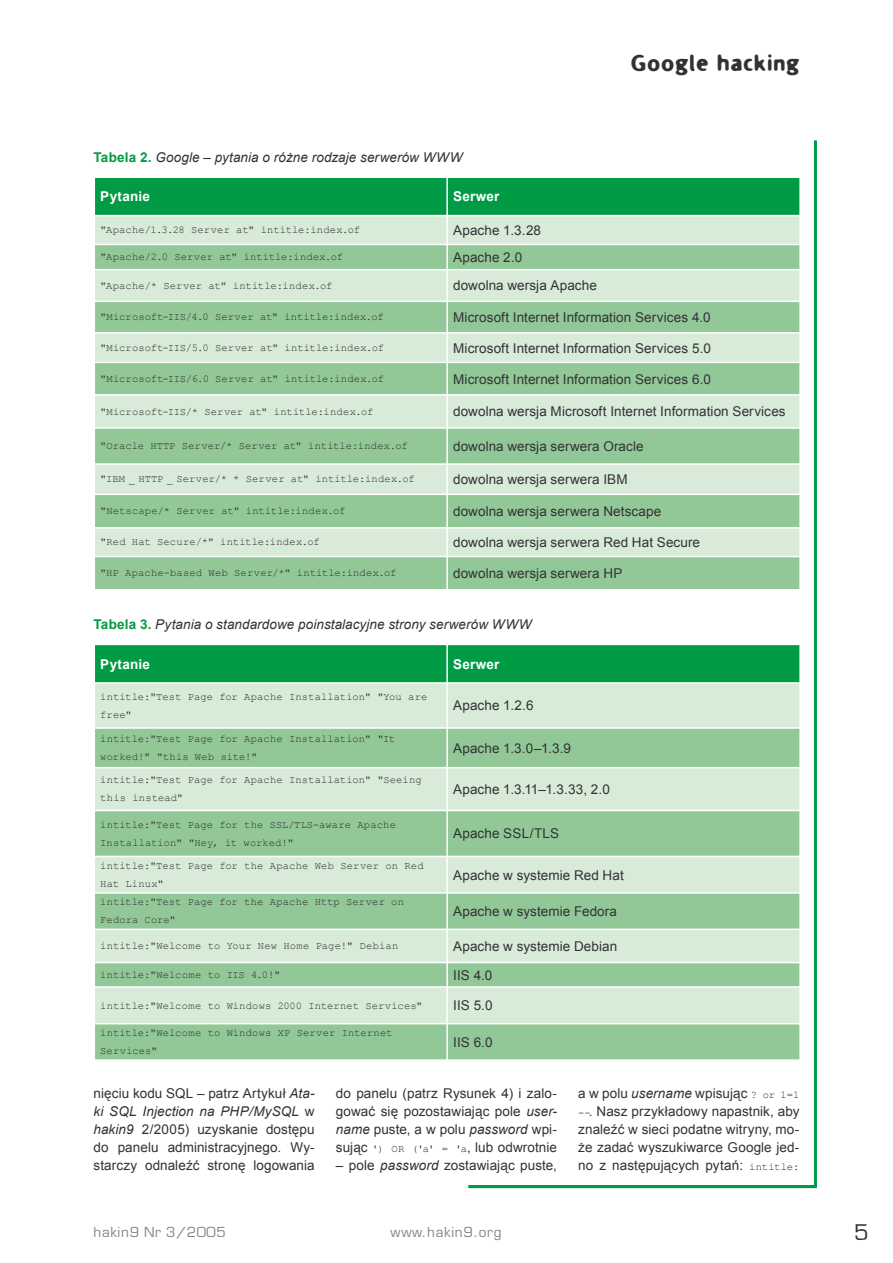
<style>
.page{position:relative;width:893px;height:1263px;background:#fff}
.page>*{position:absolute;margin:0;border:0;box-sizing:border-box;transform-origin:0 0}
.t1{font:21px "EFN Wet Letters";letter-spacing:.05em;color:#323235;scale:1.1 1}
.t2{font:21px "Euromode";color:#323235}
.TABLE_BODY{font:13.5px "Arial";letter-spacing:.005em;color:#323235}
.BODY_TEXT{font:13.5px/18px "Arial";letter-spacing:.005em;color:#323235;text-align:justify}
.PODPIS{font:italic 13.5px "Arial";letter-spacing:.005em;color:#323235}
.t3{font:13.5px "Euromode";letter-spacing:.05em;color:#858488}
.TABLE_HEAD{font:700 13.5px "Arial";letter-spacing:.015em;color:#fff}
.TABLE_BODY-2{font:10.5px/18px "Courier New";letter-spacing:.01em;color:#323235}
.s1{font-weight:700;font-style:normal;color:#009b44}
.s2{font-style:italic}
.s3{font-family:"Courier New";font-size:10.5px}
</style>
<div class="page">
<hr style="left:468px;top:1185px;width:349px;height:3px;background:#009b44">
<hr style="left:814px;top:140px;width:3px;height:1046px;background:#009b44">
<svg style="left:95px;top:270px;width:704px;height:319px;background:#b3d8b6"></svg>
<svg style="left:95px;top:178px;width:705px;height:91px;background:#6fc28c"></svg>
<hr style="left:446px;top:270px;width:2px;height:31px;background:#fff">
<hr style="left:94px;top:301px;width:354px;height:1px;background:#fff">
<hr style="left:448px;top:301px;width:353px;height:1px;background:#fff">
<hr style="left:446px;top:302px;width:2px;height:30px;background:#fff">
<hr style="left:94px;top:332px;width:354px;height:2px;background:#fff">
<hr style="left:448px;top:332px;width:353px;height:2px;background:#fff">
<hr style="left:446px;top:334px;width:2px;height:28px;background:#fff">
<hr style="left:94px;top:362px;width:354px;height:1px;background:#fff">
<hr style="left:448px;top:362px;width:353px;height:1px;background:#fff">
<hr style="left:446px;top:363px;width:2px;height:31px;background:#fff">
<hr style="left:94px;top:394px;width:354px;height:2px;background:#fff">
<hr style="left:448px;top:394px;width:353px;height:2px;background:#fff">
<hr style="left:446px;top:396px;width:2px;height:31px;background:#fff">
<hr style="left:94px;top:427px;width:354px;height:2px;background:#fff">
<hr style="left:448px;top:427px;width:353px;height:2px;background:#fff">
<hr style="left:446px;top:429px;width:2px;height:34px;background:#fff">
<hr style="left:94px;top:463px;width:354px;height:2px;background:#fff">
<hr style="left:448px;top:463px;width:353px;height:2px;background:#fff">
<hr style="left:446px;top:465px;width:2px;height:29px;background:#fff">
<hr style="left:94px;top:494px;width:354px;height:1px;background:#fff">
<hr style="left:448px;top:494px;width:353px;height:1px;background:#fff">
<hr style="left:446px;top:495px;width:2px;height:32px;background:#fff">
<hr style="left:94px;top:527px;width:354px;height:2px;background:#fff">
<hr style="left:448px;top:527px;width:353px;height:2px;background:#fff">
<hr style="left:446px;top:529px;width:2px;height:27px;background:#fff">
<hr style="left:94px;top:556px;width:354px;height:1px;background:#fff">
<hr style="left:448px;top:556px;width:353px;height:1px;background:#fff">
<hr style="left:446px;top:557px;width:2px;height:34px;background:#fff">
<div style="left:95px;top:684px;width:704px;height:43px;background:#d7ebd8"></div>
<svg style="left:95px;top:729px;width:704px;height:330px;background:#b1d8b4"></svg>
<svg style="left:95px;top:645px;width:705px;height:39px;background:#0ca04d"></svg>
<hr style="left:446px;top:684px;width:2px;height:43px;background:#fff">
<hr style="left:446px;top:729px;width:2px;height:38px;background:#fff">
<hr style="left:94px;top:767px;width:354px;height:1px;background:#fff">
<hr style="left:448px;top:767px;width:353px;height:1px;background:#fff">
<hr style="left:446px;top:768px;width:2px;height:42px;background:#fff">
<hr style="left:94px;top:810px;width:354px;height:1px;background:#fff">
<hr style="left:448px;top:810px;width:353px;height:1px;background:#fff">
<hr style="left:446px;top:811px;width:2px;height:45px;background:#fff">
<hr style="left:94px;top:856px;width:354px;height:1px;background:#fff">
<hr style="left:448px;top:856px;width:353px;height:1px;background:#fff">
<hr style="left:446px;top:857px;width:2px;height:35px;background:#fff">
<hr style="left:94px;top:892px;width:354px;height:2px;background:#fff">
<hr style="left:448px;top:892px;width:353px;height:2px;background:#fff">
<hr style="left:446px;top:894px;width:2px;height:34px;background:#fff">
<hr style="left:94px;top:928px;width:354px;height:2px;background:#fff">
<hr style="left:448px;top:928px;width:353px;height:2px;background:#fff">
<hr style="left:446px;top:930px;width:2px;height:32px;background:#fff">
<hr style="left:94px;top:962px;width:354px;height:1px;background:#fff">
<hr style="left:448px;top:962px;width:353px;height:1px;background:#fff">
<hr style="left:446px;top:963px;width:2px;height:23px;background:#fff">
<hr style="left:94px;top:986px;width:354px;height:2px;background:#fff">
<hr style="left:448px;top:986px;width:353px;height:2px;background:#fff">
<hr style="left:446px;top:988px;width:2px;height:35px;background:#fff">
<hr style="left:94px;top:1023px;width:354px;height:1px;background:#fff">
<hr style="left:448px;top:1023px;width:353px;height:1px;background:#fff">
<hr style="left:446px;top:1024px;width:2px;height:37px;background:#fff">
<h1 class="t1" style="left:631px;top:49px;width:155px">Google hacking</h1>
<p class="PODPIS" style="left:94px;top:148px;width:370px"><span class="s1">Tabela 2.</span> Google – pytania o różne rodzaje serwerów WWW</p>
<p class="TABLE_HEAD" style="left:100px;top:188px;width:51px">Pytanie</p>
<p class="TABLE_HEAD" style="left:453px;top:188px;width:48px">Serwer</p>
<p class="TABLE_BODY-2" style="left:100px;top:221px;width:261px">"Apache/1.3.28 Server at" intitle:index.of</p>
<p class="TABLE_BODY" style="left:453px;top:221px;width:89px">Apache 1.3.28</p>
<p class="TABLE_BODY-2" style="left:100px;top:248px;width:244px">"Apache/2.0 Server at" intitle:index.of</p>
<p class="TABLE_BODY" style="left:453px;top:248px;width:71px">Apache 2.0</p>
<p class="TABLE_BODY-2" style="left:100px;top:276px;width:234px">"Apache/* Server at" intitle:index.of</p>
<p class="TABLE_BODY" style="left:453px;top:277px;width:145px">dowolna wersja Apache</p>
<p class="TABLE_BODY-2" style="left:100px;top:308px;width:285px">"Microsoft-IIS/4.0 Server at" intitle:index.of</p>
<p class="TABLE_BODY" style="left:453px;top:308px;width:259px">Microsoft Internet Information Services 4.0</p>
<p class="TABLE_BODY-2" style="left:100px;top:338px;width:285px">"Microsoft-IIS/5.0 Server at" intitle:index.of</p>
<p class="TABLE_BODY" style="left:453px;top:339px;width:259px">Microsoft Internet Information Services 5.0</p>
<p class="TABLE_BODY-2" style="left:100px;top:369px;width:285px">"Microsoft-IIS/6.0 Server at" intitle:index.of</p>
<p class="TABLE_BODY" style="left:453px;top:370px;width:259px">Microsoft Internet Information Services 6.0</p>
<p class="TABLE_BODY-2" style="left:100px;top:402px;width:275px">"Microsoft-IIS/* Server at" intitle:index.of</p>
<p class="TABLE_BODY" style="left:453px;top:403px;width:334px">dowolna wersja Microsoft Internet Information Services</p>
<p class="TABLE_BODY-2" style="left:100px;top:437px;width:309px">"Oracle HTTP Server/* Server at" intitle:index.of</p>
<p class="TABLE_BODY" style="left:453px;top:437px;width:192px">dowolna wersja serwera Oracle</p>
<p class="TABLE_BODY-2" style="left:100px;top:470px;width:316px">"IBM _ HTTP _ Server/* * Server at" intitle:index.of</p>
<p class="TABLE_BODY" style="left:453px;top:470px;width:176px">dowolna wersja serwera IBM</p>
<p class="TABLE_BODY-2" style="left:100px;top:502px;width:247px">"Netscape/* Server at" intitle:index.of</p>
<p class="TABLE_BODY" style="left:453px;top:502px;width:210px">dowolna wersja serwera Netscape</p>
<p class="TABLE_BODY-2" style="left:100px;top:533px;width:221px">"Red Hat Secure/*" intitle:index.of</p>
<p class="TABLE_BODY" style="left:453px;top:533px;width:248px">dowolna wersja serwera Red Hat Secure</p>
<p class="TABLE_BODY-2" style="left:100px;top:564px;width:298px">"HP Apache-based Web Server/*" intitle:index.of</p>
<p class="TABLE_BODY" style="left:453px;top:564px;width:171px">dowolna wersja serwera HP</p>
<p class="PODPIS" style="left:94px;top:616px;width:440px"><span class="s1">Tabela 3.</span> Pytania o standardowe poinstalacyjne strony serwerów WWW</p>
<p class="TABLE_HEAD" style="left:100px;top:655px;width:51px">Pytanie</p>
<p class="TABLE_HEAD" style="left:453px;top:655px;width:48px">Serwer</p>
<p class="TABLE_BODY-2" style="left:100px;top:687px;width:329px">intitle:"Test Page for Apache Installation" "You are free"</p>
<p class="TABLE_BODY" style="left:453px;top:697px;width:82px">Apache 1.2.6</p>
<p class="TABLE_BODY-2" style="left:100px;top:729px;width:296px">intitle:"Test Page for Apache Installation" "It worked!" "this Web site!"</p>
<p class="TABLE_BODY" style="left:453px;top:739px;width:119px">Apache 1.3.0–1.3.9</p>
<p class="TABLE_BODY-2" style="left:100px;top:771px;width:323px">intitle:"Test Page for Apache Installation" "Seeing this instead"</p>
<p class="TABLE_BODY" style="left:453px;top:780px;width:158px">Apache 1.3.11–1.3.33, 2.0</p>
<p class="TABLE_BODY-2" style="left:100px;top:815px;width:297px">intitle:"Test Page for the SSL/TLS-aware Apache<br>Installation" "Hey, it worked!"</p>
<p class="TABLE_BODY" style="left:453px;top:825px;width:107px">Apache SSL/TLS</p>
<p class="TABLE_BODY-2" style="left:100px;top:856px;width:325px">intitle:"Test Page for the Apache Web Server on Red<br>Hat Linux"</p>
<p class="TABLE_BODY" style="left:453px;top:866px;width:172px">Apache w systemie Red Hat</p>
<p class="TABLE_BODY-2" style="left:100px;top:893px;width:305px">intitle:"Test Page for the Apache Http Server on<br>Fedora Core"</p>
<p class="TABLE_BODY" style="left:453px;top:902px;width:165px">Apache w systemie Fedora</p>
<p class="TABLE_BODY-2" style="left:100px;top:936px;width:300px">intitle:"Welcome to Your New Home Page!" Debian</p>
<p class="TABLE_BODY" style="left:453px;top:937px;width:166px">Apache w systemie Debian</p>
<p class="TABLE_BODY-2" style="left:100px;top:965px;width:182px">intitle:"Welcome to IIS 4.0!"</p>
<p class="TABLE_BODY" style="left:453px;top:966px;width:41px">IIS 4.0</p>
<p class="TABLE_BODY-2" style="left:100px;top:996px;width:324px">intitle:"Welcome to Windows 2000 Internet Services"</p>
<p class="TABLE_BODY" style="left:453px;top:997px;width:41px">IIS 5.0</p>
<p class="TABLE_BODY-2" style="left:100px;top:1023px;width:294px">intitle:"Welcome to Windows XP Server Internet<br>Services"</p>
<p class="TABLE_BODY" style="left:453px;top:1033px;width:41px">IIS 6.0</p>
<p class="BODY_TEXT" style="left:94px;top:1084px;width:223px">nięciu kodu SQL – patrz Artykuł <span class="s2">Ata&shy;ki SQL Injection na PHP/MySQL</span> w <span class="s2">hakin9</span> 2/2005) uzyskanie dostępu do panelu administracyjnego. Wy&shy;starczy odnaleźć stronę logowania</p>
<p class="BODY_TEXT" style="left:336px;top:1084px;width:223px">do panelu (patrz Rysunek 4) i zalo&shy;gować się pozostawiając pole <span class="s2">user&shy;name</span> puste, a w polu <span class="s2">password</span> wpi&shy;sując <span class="s3">') OR ('a' = 'a</span>, lub odwrotnie</p>
<p class="BODY_TEXT" style="left:336px;top:1156px;width:223px">– pole <span class="s2">password</span> zostawiając puste,</p>
<p class="BODY_TEXT" style="left:578px;top:1084px;width:223px">a w polu <span class="s2">username</span> wpisując <span class="s3">? or 1=1 --</span>. Nasz przykładowy napastnik, aby znaleźć w sieci podatne witryny, mo&shy;że zadać wyszukiwarce Google jed&shy;no z następujących pytań: <span class="s3">intitle:</span></p>
<p class="t3" style="left:94px;top:1224px;width:134px">hakin9 Nr 3/2005</p>
<p class="t3" style="left:390px;top:1224px;width:112px">www.hakin9.org</p>
<h1 class="t2" style="left:854px;top:1219px;width:16px">5</h1>
</div>
